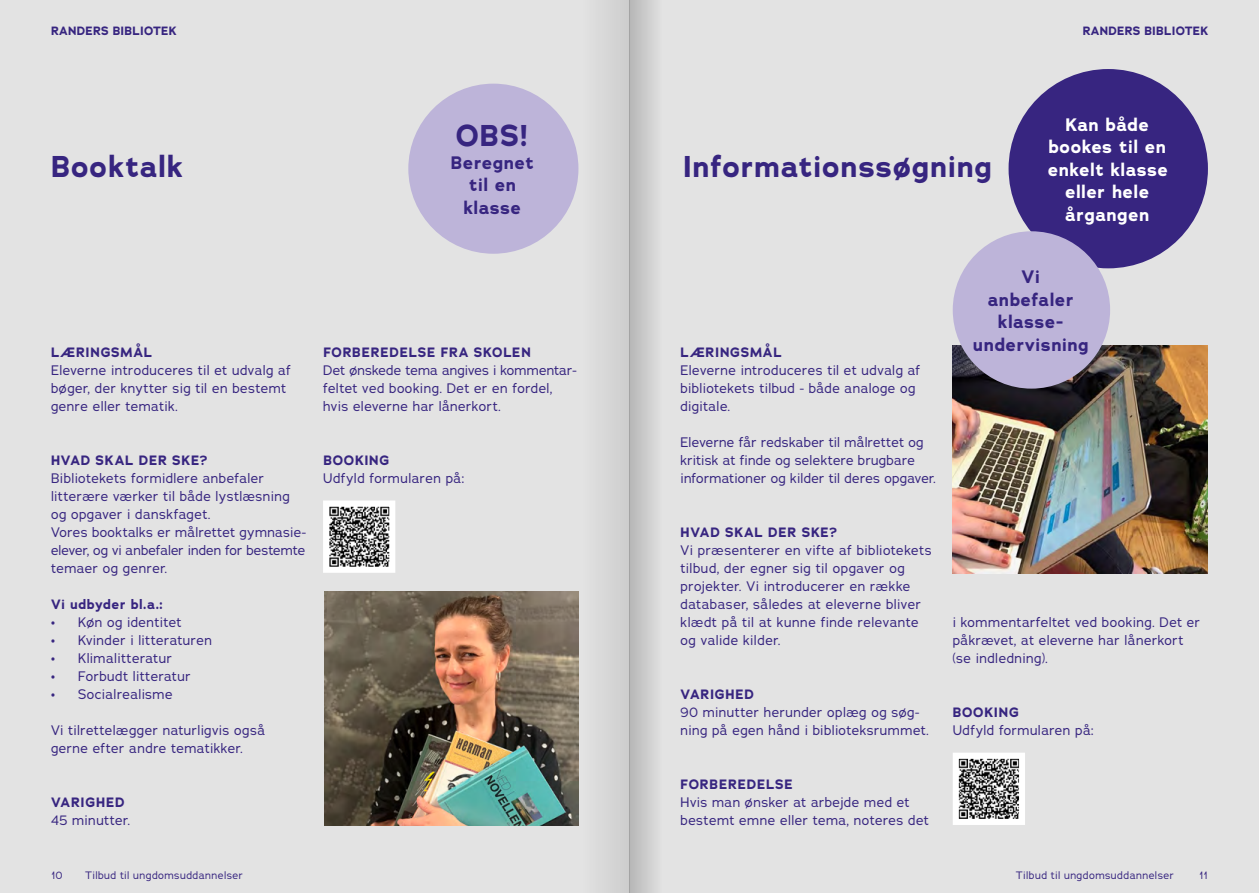
<style>
.page{position:relative;width:1259px;height:893px;background:#e3e3e3}
.page>*{position:absolute;margin:0;border:0;box-sizing:border-box;transform-origin:0 0}
.t1{font:700 30px "Adrianna";letter-spacing:.02em;color:#372580}
.t2{font:700 18px/22.5px "Adrianna";letter-spacing:.025em;color:#372580;text-align:center}
.t3{font:700 18px/22.5px "Adrianna";letter-spacing:.025em;color:#fff;text-align:center}
.t4{font:13.5px/18px "Adrianna";letter-spacing:.03em;color:#372580}
.t5{font:700 13.5px "Adrianna";letter-spacing:.05em;color:#372580}
.t6{font:700 12px "Adrianna";letter-spacing:.015em;color:#372580}
.t7{font:10.5px "Adrianna";letter-spacing:.04em;color:#372580}
</style>
<div class="page">
<div style="left:408px;top:84px;width:170px;height:170px;background:#bdb4d9;border-radius:50%"></div>
<div style="left:1008px;top:69px;width:200px;height:199px;background:#372580;border-radius:50%"></div>
<img style="left:952px;top:345px;width:255px;height:228px">
<img style="left:324px;top:591px;width:254px;height:234px">
<img style="left:330px;top:507px;width:58px;height:59px">
<div style="left:323px;top:500px;width:72px;height:73px;border:6px solid #fff"></div>
<img style="left:959px;top:760px;width:59px;height:58px">
<div style="left:952px;top:753px;width:73px;height:72px;border:6px solid #fff"></div>
<div style="left:952px;top:231px;width:158px;height:158px;background:#bdb4d9;border-radius:50%"></div>
<svg style="left:629px;top:0;width:26px;height:893px;fill:#c8c8c8"></svg>
<div style="left:580px;top:0;width:49px;height:893px;background:#d8d8d8"></div>
<p class="t6" style="left:51px;top:23px;width:127px">RANDERS BIBLIOTEK</p>
<p class="t6" style="left:1082px;top:23px;width:127px">RANDERS BIBLIOTEK</p>
<h1 class="t1" style="left:51px;top:147px;width:133px">Booktalk</h1>
<h1 class="t1" style="left:456px;top:116px;width:74px">OBS!</h1>
<h2 class="t2" style="left:451px;top:151px;width:84px">Beregnet til en klasse</h2>
<p class="t5" style="left:51px;top:343px;width:103px">LÆRINGSMÅL</p>
<p class="t4" style="left:51px;top:361px;width:241px">Eleverne introduceres til et udvalg af bøger, der knytter sig til en bestemt genre eller tematik.</p>
<p class="t5" style="left:51px;top:451px;width:158px">HVAD SKAL DER SKE?</p>
<p class="t4" style="left:51px;top:469px;width:257px">Bibliotekets formidlere anbefaler litterære værker til både lystlæsning og opgaver i danskfaget.<br>Vores booktalks er målrettet gymnasie&shy;elever, og vi anbefaler inden for bestemte temaer og genrer.</p>
<p class="t5" style="left:51px;top:595px;width:114px">Vi udbyder bl.a.:</p>
<p class="t4" style="left:51px;top:613px;width:132px">• Køn og identitet</p>
<p class="t4" style="left:51px;top:631px;width:162px">• Kvinder i litteraturen</p>
<p class="t4" style="left:51px;top:649px;width:122px">• Klimalitteratur</p>
<p class="t4" style="left:51px;top:667px;width:141px">• Forbudt litteratur</p>
<p class="t4" style="left:51px;top:685px;width:123px">• Socialrealisme</p>
<p class="t4" style="left:51px;top:721px;width:216px">Vi tilrettelægger naturligvis også gerne efter andre tematikker.</p>
<p class="t5" style="left:51px;top:793px;width:75px">VARIGHED</p>
<p class="t4" style="left:51px;top:811px;width:81px">45 minutter.</p>
<p class="t5" style="left:323px;top:343px;width:209px">FORBEREDELSE FRA SKOLEN</p>
<p class="t4" style="left:323px;top:361px;width:254px">Det ønskede tema angives i kommentar&shy;feltet ved booking. Det er en fordel, hvis eleverne har lånerkort.</p>
<p class="t5" style="left:323px;top:451px;width:68px">BOOKING</p>
<p class="t4" style="left:323px;top:469px;width:143px">Udfyld formularen på:</p>
<h1 class="t1" style="left:682px;top:147px;width:311px">Informationssøgning</h1>
<h2 class="t3" style="left:1048px;top:113px;width:121px">Kan både bookes til en enkelt klasse eller hele årgangen</h2>
<p class="t5" style="left:680px;top:343px;width:103px">LÆRINGSMÅL</p>
<p class="t4" style="left:680px;top:361px;width:241px">Eleverne introduceres til et udvalg af bibliotekets tilbud - både analoge og digitale.</p>
<p class="t4" style="left:680px;top:433px;width:257px">Eleverne får redskaber til målrettet og kritisk at finde og selektere brugbare informationer og kilder til deres opgaver.</p>
<p class="t5" style="left:680px;top:523px;width:158px">HVAD SKAL DER SKE?</p>
<p class="t4" style="left:680px;top:541px;width:253px">Vi præsenterer en vifte af bibliotekets tilbud, der egner sig til opgaver og projekter. Vi introducerer en række databaser, således at eleverne bliver klædt på til at kunne finde relevante og valide kilder.</p>
<p class="t5" style="left:680px;top:685px;width:75px">VARIGHED</p>
<p class="t4" style="left:680px;top:703px;width:250px">90 minutter herunder oplæg og søg&shy;ning på egen hånd i biblioteksrummet.</p>
<p class="t5" style="left:680px;top:775px;width:114px">FORBEREDELSE</p>
<p class="t4" style="left:680px;top:793px;width:250px">Hvis man ønsker at arbejde med et bestemt emne eller tema, noteres det</p>
<h2 class="t2" style="left:973px;top:266px;width:117px">Vi<br>anbefaler klasse&shy;undervisning</h2>
<p class="t4" style="left:952px;top:613px;width:249px">i kommentarfeltet ved booking. Det er påkrævet, at eleverne har lånerkort (se indledning).</p>
<p class="t5" style="left:953px;top:703px;width:68px">BOOKING</p>
<p class="t4" style="left:952px;top:721px;width:143px">Udfyld formularen på:</p>
<p class="t7" style="left:51px;top:869px;width:13px">10</p>
<p class="t7" style="left:85px;top:869px;width:159px">Tilbud til ungdomsuddannelser</p>
<p class="t7" style="left:1016px;top:869px;width:159px">Tilbud til ungdomsuddannelser</p>
<p class="t7" style="left:1199px;top:869px;width:10px">11</p>
</div>
